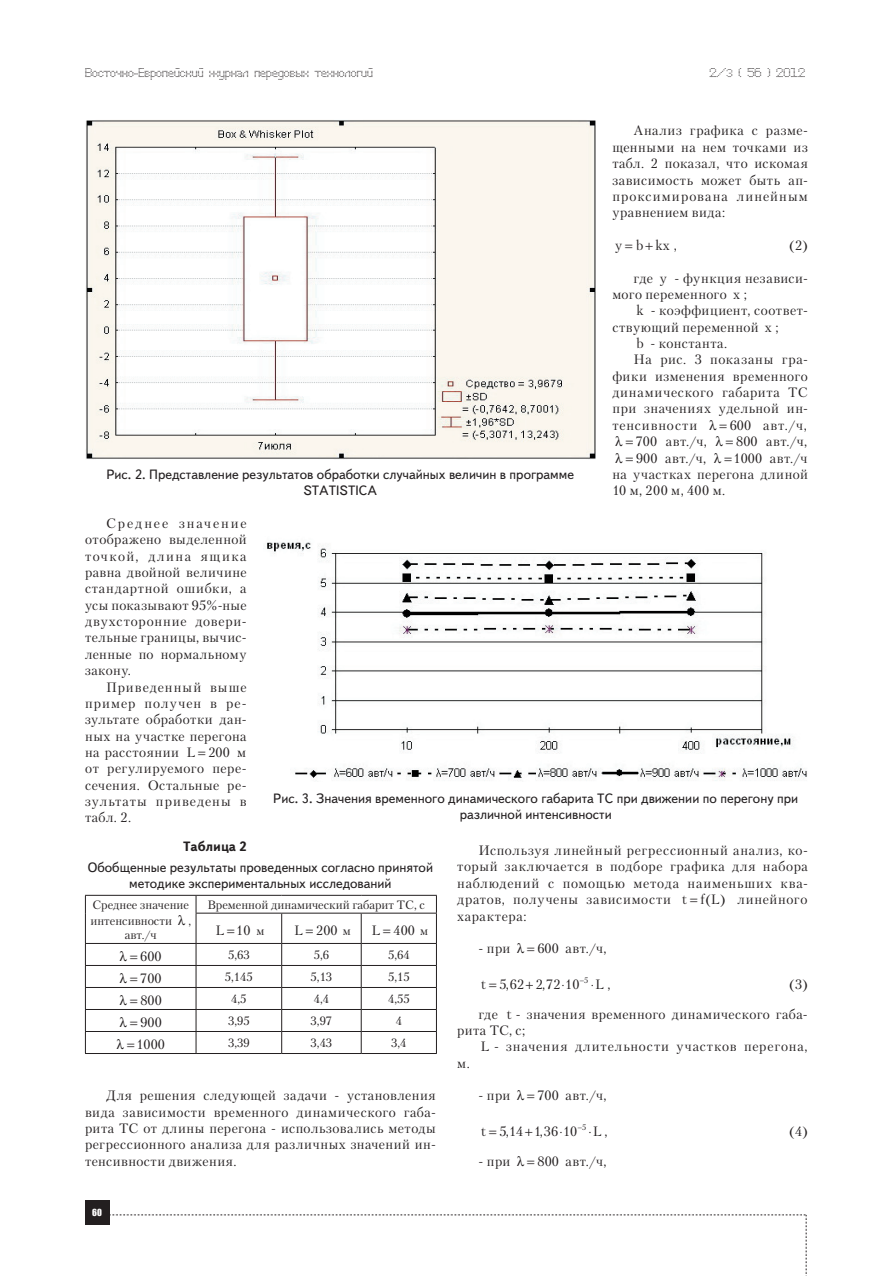
<style>
.page{position:relative;width:893px;height:1276px;background:#fff}
.page>*{position:absolute;margin:0;border:0;box-sizing:border-box;transform-origin:0 0}
.t1{font:13.5px/16.4px "Petersburg C";letter-spacing:.04em;color:#231f20;text-align:justify}
.t2{font:13.5px/16.2px "Text Book C";color:#231f20;text-align:center}
.t3{font:13.5px "Petersburg C";letter-spacing:.065em;color:#231f20}
.t4{font:700 13.5px "Text Book C";color:#231f20}
.t5{font:12px/15.9px "Petersburg C";color:#231f20}
.t6{font:12px "Perfo";letter-spacing:.015em;color:#231f20}
.t7{font:9px "Impact";color:#fff}
.s1{font-size:10.5px}
.s2{font-size:12px}
</style>
<div class="page">
<div style="left:85px;top:1200px;width:24px;height:25px;background:#231f20"></div>
<svg style="left:109px;top:1214px;width:698px;height:62px"></svg>
<hr style="left:85px;top:895px;width:111px;height:1px;background:#231f20">
<svg style="left:85px;top:895px;width:1px;height:18px"></svg>
<hr style="left:196px;top:895px;width:86px;height:1px;background:#231f20">
<svg style="left:196px;top:895px;width:1px;height:17px"></svg>
<hr style="left:282px;top:895px;width:79px;height:1px;background:#231f20">
<hr style="left:361px;top:895px;width:76px;height:1px;background:#231f20">
<svg style="left:436px;top:895px;width:1px;height:17px"></svg>
<hr style="left:85px;top:913px;width:1px;height:30px;background:#231f20">
<hr style="left:196px;top:912px;width:86px;height:1px;background:#231f20">
<hr style="left:196px;top:913px;width:1px;height:30px;background:#231f20">
<hr style="left:282px;top:912px;width:79px;height:1px;background:#231f20">
<hr style="left:281px;top:913px;width:1px;height:30px;background:#231f20">
<hr style="left:361px;top:912px;width:76px;height:1px;background:#231f20">
<hr style="left:361px;top:913px;width:1px;height:30px;background:#231f20">
<hr style="left:436px;top:913px;width:1px;height:30px;background:#231f20">
<hr style="left:85px;top:943px;width:111px;height:1px;background:#231f20">
<hr style="left:196px;top:943px;width:86px;height:1px;background:#231f20">
<hr style="left:282px;top:943px;width:79px;height:1px;background:#231f20">
<hr style="left:361px;top:943px;width:76px;height:1px;background:#231f20">
<hr style="left:85px;top:965px;width:111px;height:1px;background:#231f20">
<hr style="left:196px;top:965px;width:86px;height:1px;background:#231f20">
<hr style="left:282px;top:965px;width:79px;height:1px;background:#231f20">
<hr style="left:361px;top:965px;width:76px;height:1px;background:#231f20">
<hr style="left:85px;top:987px;width:111px;height:1px;background:#231f20">
<hr style="left:196px;top:987px;width:86px;height:1px;background:#231f20">
<hr style="left:282px;top:987px;width:79px;height:1px;background:#231f20">
<hr style="left:361px;top:987px;width:76px;height:1px;background:#231f20">
<hr style="left:85px;top:1009px;width:111px;height:1px;background:#231f20">
<hr style="left:196px;top:1009px;width:86px;height:1px;background:#231f20">
<hr style="left:282px;top:1009px;width:79px;height:1px;background:#231f20">
<hr style="left:361px;top:1009px;width:76px;height:1px;background:#231f20">
<hr style="left:85px;top:1031px;width:111px;height:1px;background:#231f20">
<svg style="left:85px;top:944px;width:1px;height:109px"></svg>
<hr style="left:196px;top:1031px;width:86px;height:1px;background:#231f20">
<svg style="left:196px;top:944px;width:1px;height:109px"></svg>
<hr style="left:282px;top:1031px;width:79px;height:1px;background:#231f20">
<svg style="left:281px;top:944px;width:1px;height:109px"></svg>
<hr style="left:361px;top:1031px;width:76px;height:1px;background:#231f20">
<svg style="left:361px;top:944px;width:1px;height:109px"></svg>
<svg style="left:436px;top:944px;width:1px;height:109px"></svg>
<hr style="left:85px;top:1053px;width:111px;height:1px;background:#231f20">
<hr style="left:196px;top:1053px;width:86px;height:1px;background:#231f20">
<hr style="left:282px;top:1053px;width:79px;height:1px;background:#231f20">
<hr style="left:361px;top:1053px;width:76px;height:1px;background:#231f20">
<img style="left:85px;top:120px;width:510px;height:339px">
<img style="left:267px;top:542px;width:540px;height:239px">
<p class="t6" style="left:85px;top:65px;width:289px">Восточно-Европейский журнал передовых технологий</p>
<p class="t6" style="left:709px;top:65px;width:97px">2/<span class="s1">3</span> ( 56 ) 2012</p>
<p class="t2" style="left:106px;top:466px;width:469px">Рис. 2. Представление результатов обработки случайных величин в программе<br>STATISTICA</p>
<p class="t1" style="left:612px;top:122px;width:197px;text-indent:21px">Анализ графика с разме&shy;щенными на нем точками из табл. 2 показал, что искомая зависимость может быть ап&shy;проксимирована линейным уравнением вида:</p>
<p class="t1" style="left:615px;top:237px;width:63px">y b kx,</p>
<p class="t1" style="left:789px;top:237px;width:20px">(2)</p>
<p class="t1" style="left:612px;top:270px;width:197px;text-indent:21px">где y - функция независи&shy;мого переменного x ;</p>
<p class="t1" style="left:636px;top:302px;width:173px">k - коэффициент, соответ-</p>
<p class="t1" style="left:612px;top:319px;width:168px">ствующий переменной x ;</p>
<p class="t1" style="left:637px;top:335px;width:92px">b - константа.</p>
<p class="t1" style="left:634px;top:351px;width:176px">На рис. 3 показаны гра-</p>
<p class="t1" style="left:612px;top:368px;width:197px">фики изменения временного</p>
<p class="t1" style="left:612px;top:384px;width:197px">динамического габарита ТС</p>
<p class="t1" style="left:612px;top:400px;width:197px">при значениях удельной ин-</p>
<p class="t3" style="left:612px;top:417px;width:87px">тенсивности</p>
<p class="t1" style="left:730px;top:417px;width:79px">600 авт./ч,</p>
<p class="t1" style="left:636px;top:433px;width:73px">700 авт./ч,</p>
<p class="t1" style="left:736px;top:433px;width:72px">800 авт./ч,</p>
<p class="t1" style="left:636px;top:449px;width:72px">900 авт./ч,</p>
<p class="t1" style="left:612px;top:449px;width:197px;text-indent:121px">1000 авт./ч на участках перегона длиной 10 м, 200 м, 400 м.</p>
<p class="t1" style="left:85px;top:515px;width:163px;text-indent:21px">Среднее значение отображено выделенной точкой, длина ящика равна двойной величине стандартной ошибки, а усы показывают 95%-ные двухсторонние довери&shy;тельные границы, вычис&shy;ленные по нормальному закону.</p>
<p class="t1" style="left:85px;top:678px;width:163px;text-indent:21px">Приведенный выше пример получен в ре&shy;зультате обработки дан&shy;ных на участке перегона на расстоянии L 200 м от регулируемого пере&shy;сечения. Остальные ре&shy;зультаты приведены в табл. 2.</p>
<p class="t4" style="left:183px;top:839px;width:65px">Таблица 2</p>
<p class="t2" style="left:88px;top:859px;width:347px">Обобщенные результаты проведенных согласно принятой методике экспериментальных исследований</p>
<p class="t5" style="left:90px;top:896px;width:100px">Cреднее значение интенсивности</p>
<p class="t5" style="left:188px;top:912px;width:4px">,</p>
<p class="t5" style="left:125px;top:927px;width:34px">авт./ч</p>
<p class="t2" style="left:273px;top:790px;width:526px">Рис. 3. Значения временного динамического габарита ТС при движении по перегону при различной интенсивности</p>
<p class="t1" style="left:457px;top:842px;width:352px;text-indent:21px">Используя линейный регрессионный анализ, ко&shy;торый заключается в подборе графика для набора наблюдений с помощью метода наименьших ква&shy;дратов, получены зависимости t f( )</p>
<p class="t1" style="left:711px;top:891px;width:10px">L</p>
<p class="t1" style="left:737px;top:891px;width:71px">линейного</p>
<p class="t5" style="left:207px;top:896px;width:219px">Временной динамический габарит ТС, с</p>
<p class="t1" style="left:215px;top:922px;width:51px">L 10 <span class="s2">м</span></p>
<p class="t1" style="left:294px;top:922px;width:58px">L 200 <span class="s2">м</span></p>
<p class="t1" style="left:372px;top:922px;width:58px">L 400 <span class="s2">м</span></p>
<p class="t1" style="left:457px;top:907px;width:71px">характера:</p>
<p class="t1" style="left:478px;top:940px;width:34px">- при</p>
<p class="t1" style="left:537px;top:940px;width:71px">600 авт./ч,</p>
<p class="t1" style="left:481px;top:975px;width:7px">t</p>
<p class="t1" style="left:499px;top:975px;width:113px">5 62 2 72 10 <sup>5</sup> ⋅L ,</p>
<p class="t1" style="left:506px;top:975px;width:5px">,</p>
<p class="t1" style="left:542px;top:975px;width:5px">,</p>
<p class="t1" style="left:789px;top:975px;width:20px">(3)</p>
<p class="t1" style="left:457px;top:1005px;width:352px;text-indent:21px">где t - значения временного динамического габа&shy;рита ТС, с;</p>
<p class="t3" style="left:481px;top:1038px;width:329px">L - значения длительности участков перегона,</p>
<p class="t1" style="left:457px;top:1054px;width:14px">м.</p>
<p class="t1" style="left:478px;top:1087px;width:34px">- при</p>
<p class="t1" style="left:537px;top:1087px;width:71px">700 авт./ч,</p>
<p class="t1" style="left:481px;top:1123px;width:7px">t</p>
<p class="t1" style="left:499px;top:1123px;width:110px">5 14 1 36 10 <sup>5</sup> ⋅L ,</p>
<p class="t1" style="left:506px;top:1123px;width:5px">,</p>
<p class="t1" style="left:540px;top:1123px;width:5px">,</p>
<p class="t1" style="left:789px;top:1123px;width:20px">(4)</p>
<p class="t1" style="left:478px;top:1152px;width:34px">- при</p>
<p class="t1" style="left:538px;top:1152px;width:70px">800 авт./ч,</p>
<p class="t1" style="left:140px;top:948px;width:23px">600</p>
<p class="t5" style="left:228px;top:947px;width:23px">5,63</p>
<p class="t5" style="left:314px;top:947px;width:17px">5,6</p>
<p class="t5" style="left:388px;top:947px;width:23px">5,64</p>
<p class="t1" style="left:140px;top:970px;width:23px">700</p>
<p class="t5" style="left:225px;top:969px;width:29px">5,145</p>
<p class="t5" style="left:311px;top:969px;width:23px">5,13</p>
<p class="t5" style="left:388px;top:969px;width:23px">5,15</p>
<p class="t1" style="left:140px;top:992px;width:23px">800</p>
<p class="t5" style="left:231px;top:991px;width:17px">4,5</p>
<p class="t5" style="left:314px;top:991px;width:17px">4,4</p>
<p class="t5" style="left:388px;top:991px;width:23px">4,55</p>
<p class="t1" style="left:140px;top:1014px;width:23px">900</p>
<p class="t5" style="left:228px;top:1013px;width:23px">3,95</p>
<p class="t5" style="left:311px;top:1013px;width:23px">3,97</p>
<p class="t5" style="left:396px;top:1013px;width:8px">4</p>
<p class="t1" style="left:136px;top:1036px;width:30px">1000</p>
<p class="t5" style="left:228px;top:1035px;width:23px">3,39</p>
<p class="t5" style="left:311px;top:1035px;width:23px">3,43</p>
<p class="t5" style="left:391px;top:1035px;width:17px">3,4</p>
<p class="t1" style="left:85px;top:1087px;width:352px;text-indent:21px">Для решения следующей задачи - установления вида зависимости временного динамического габа&shy;рита ТС от длины перегона - использовались методы регрессионного анализа для различных значений ин&shy;тенсивности движения.</p>
<p class="t7" style="left:92px;top:1205px;width:11px">60</p>
</div>
